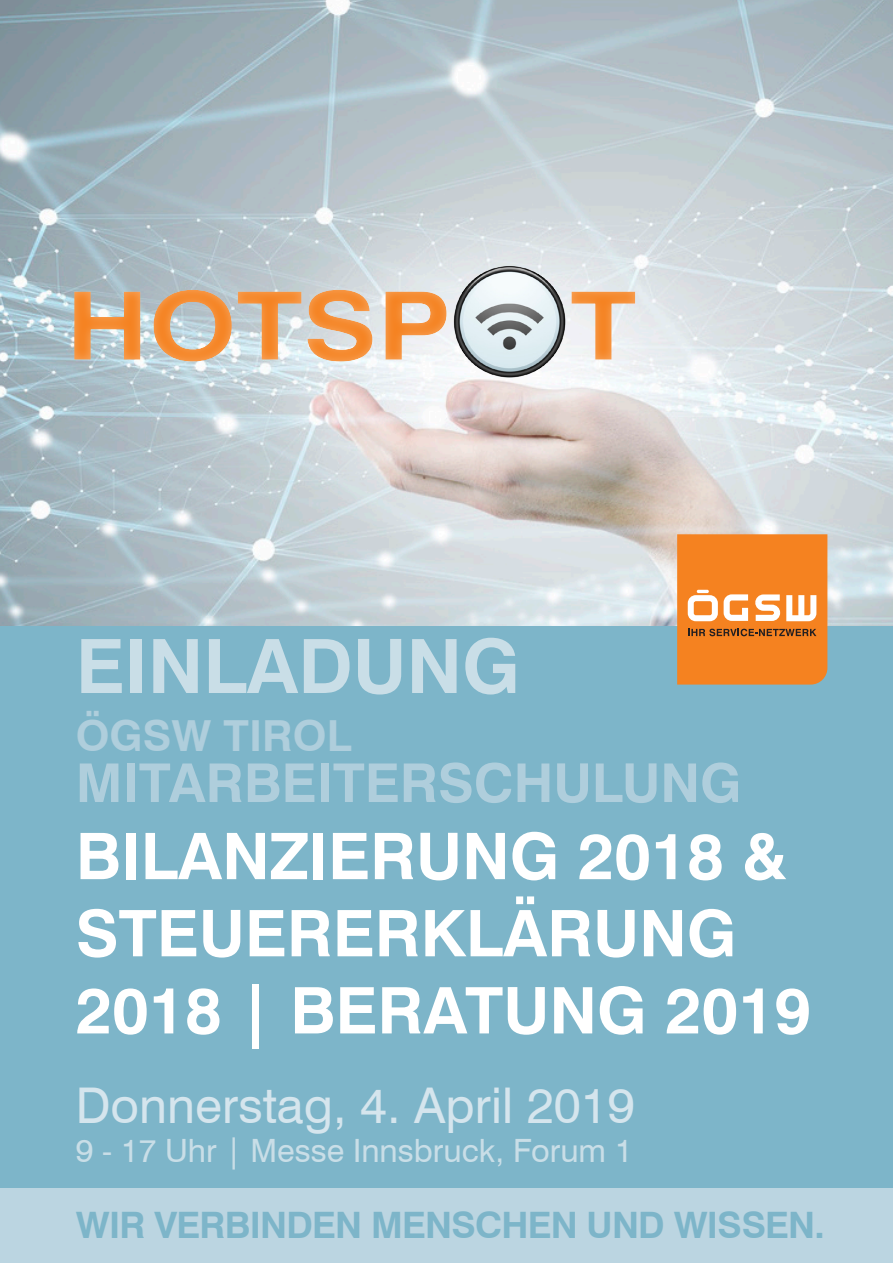
<style>
.page{position:relative;width:893px;height:1263px;background:#fff}
.page>*{position:absolute;margin:0;border:0;box-sizing:border-box;transform-origin:0 0}
.t1{font:700 94.65px "Swiss 721 BT";color:#f58220;scale:1.18 1}
.t2{font:700 75px "Swiss 721 BT";color:#c9dee7}
.t3{font:700 64.2px/77.1px "Swiss 721 BT";color:#fff}
.t4{font:700 53.55px "Swiss 721 BT";color:#afcedc}
.t5{font:49.35px "Swiss 721 BT";color:#d5e5ed}
.t6{font:700 42.9px "Swiss 721 BT";color:#afcedc}
.t7{font:700 36.45px "Swiss 721 BT";letter-spacing:-.02em;color:#7db5c9}
.t8{font:32.1px "Swiss 721 BT";color:#c9dee7}
</style>
<div class="page">
<img style="left:0;top:0;width:1px;height:955px">
<div style="left:0;top:1188px;width:893px;height:75px;background:#bbd5e1"></div>
<div style="left:1px;top:540px;width:892px;height:648px;background:#7db5c9"></div>
<img style="left:1px;top:0;width:892px;height:625px">
<svg style="left:677px;top:534px;width:150px;height:150px;background:#f08b34"></svg>
<div style="left:46px;top:118px;width:752px;height:270px;background:#fff;opacity:.34"></div>
<h1 class="t1" style="left:66px;top:268px;width:328px">HOTSP</h1>
<h1 class="t1" style="left:570px;top:268px;width:58px">T</h1>
<p class="t2" style="left:76px;top:621px;width:446px">EINLADUNG</p>
<p class="t6" style="left:76px;top:709px;width:277px">ÖGSW TIROL</p>
<p class="t4" style="left:76px;top:750px;width:667px">MITARBEITERSCHULUNG</p>
<p class="t3" style="left:76px;top:817px;width:737px">BILANZIERUNG 2018 &amp;<br>STEUERERKLÄRUNG<br>2018 | BERATUNG 2019</p>
<p class="t5" style="left:76px;top:1076px;width:561px">Donnerstag, 4. April 2019</p>
<p class="t8" style="left:76px;top:1131px;width:558px">9 - 17 Uhr | Messe Innsbruck, Forum 1</p>
<p class="t7" style="left:76px;top:1203px;width:751px">WIR VERBINDEN MENSCHEN UND WISSEN.</p>
</div>
